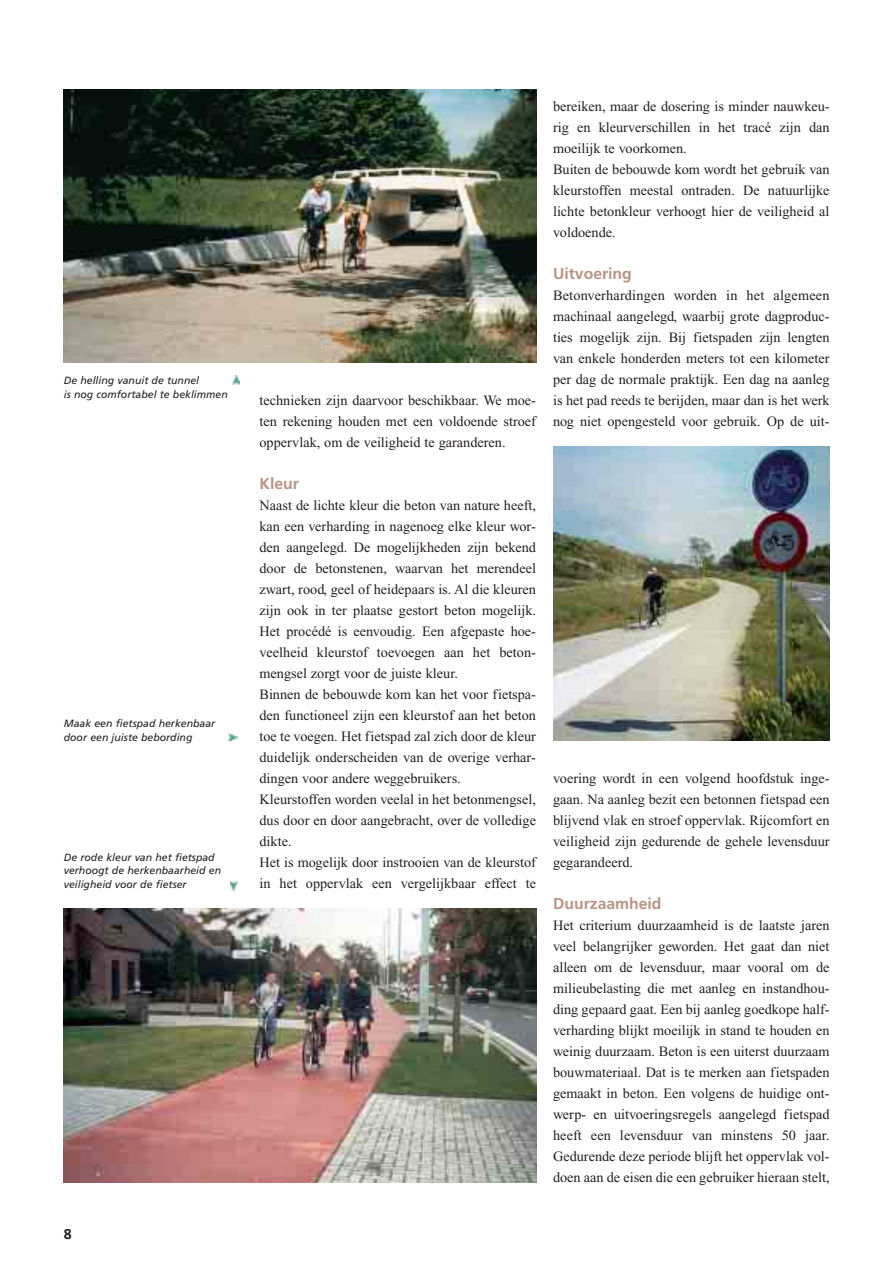
<style>
.page{position:relative;width:893px;height:1263px;background:#fff}
.page>*{position:absolute;margin:0;border:0;box-sizing:border-box;transform-origin:0 0}
.t1{font:700 15.75px "Frutiger";color:#b79384}
.t2{font:14.25px/21px "Times New Roman";color:#231f20;text-align:justify}
.t3{font:700 14.25px "Frutiger";color:#231f20}
.t4{font:italic 10.5px/13.5px "Frutiger";color:#231f20}
</style>
<div class="page">
<img style="left:64px;top:909px;width:472px;height:273px">
<img style="left:553px;top:447px;width:276px;height:294px">
<img style="left:64px;top:90px;width:472px;height:273px">
<svg style="left:233px;top:375px;width:7px;height:9px"></svg>
<svg style="left:230px;top:882px;width:7px;height:9px"></svg>
<svg style="left:229px;top:733px;width:9px;height:7px"></svg>
<p class="t4" style="left:64px;top:374px;width:165px">De helling vanuit de tunnel<br>is nog comfortabel te beklimmen</p>
<p class="t4" style="left:64px;top:718px;width:153px">Maak een fietspad herkenbaar door een juiste bebording</p>
<p class="t4" style="left:64px;top:851px;width:159px">De rode kleur van het fietspad verhoogt de herkenbaarheid en veiligheid voor de fietser</p>
<p class="t3" style="left:64px;top:1228px;width:9px">8</p>
<p class="t2" style="left:259px;top:391px;width:278px">technieken zijn daarvoor beschikbaar. We moe&shy;ten rekening houden met een voldoende stroef oppervlak, om de veiligheid te garanderen.</p>
<p class="t1" style="left:259px;top:477px;width:41px">Kleur</p>
<p class="t2" style="left:259px;top:496px;width:278px;text-align:left">Naast de lichte kleur die beton van nature heeft, kan een verharding in nagenoeg elke kleur wor&shy;den aangelegd. De mogelijkheden zijn bekend door de betonstenen, waarvan het merendeel zwart, rood, geel of heidepaars is. Al die kleuren zijn ook in ter plaatse gestort beton mogelijk.<br>Het procédé is eenvoudig. Een afgepaste hoe&shy;veelheid kleurstof toevoegen aan het beton&shy;mengsel zorgt voor de juiste kleur.<br>Binnen de bebouwde kom kan het voor fietspa&shy;den functioneel zijn een kleurstof aan het beton toe te voegen. Het fietspad zal zich door de kleur duidelijk onderscheiden van de overige verhar&shy;dingen voor andere weggebruikers.<br>Kleurstoffen worden veelal in het betonmengsel, dus door en door aangebracht, over de volledige dikte.<br>Het is mogelijk door instrooien van de kleurstof in het oppervlak een vergelijkbaar effect te</p>
<p class="t2" style="left:553px;top:97px;width:278px;text-align:left">bereiken, maar de dosering is minder nauwkeu&shy;rig en kleurverschillen in het tracé zijn dan moeilijk te voorkomen.<br>Buiten de bebouwde kom wordt het gebruik van kleurstoffen meestal ontraden. De natuurlijke lichte betonkleur verhoogt hier de veiligheid al voldoende.</p>
<p class="t1" style="left:553px;top:267px;width:80px">Uitvoering</p>
<p class="t2" style="left:553px;top:286px;width:278px">Betonverhardingen worden in het algemeen machinaal aangelegd, waarbij grote dagproduc&shy;ties mogelijk zijn. Bij fietspaden zijn lengten van enkele honderden meters tot een kilometer per dag de normale praktijk. Een dag na aanleg is het pad reeds te berijden, maar dan is het werk nog niet opengesteld voor gebruik. Op de uit-</p>
<p class="t2" style="left:553px;top:769px;width:278px">voering wordt in een volgend hoofdstuk inge&shy;gaan. Na aanleg bezit een betonnen fietspad een blijvend vlak en stroef oppervlak. Rijcomfort en veiligheid zijn gedurende de gehele levensduur gegarandeerd.</p>
<p class="t1" style="left:553px;top:897px;width:110px">Duurzaamheid</p>
<p class="t2" style="left:553px;top:916px;width:278px">Het criterium duurzaamheid is de laatste jaren veel belangrijker geworden. Het gaat dan niet alleen om de levensduur, maar vooral om de milieubelasting die met aanleg en instandhou&shy;ding gepaard gaat. Een bij aanleg goedkope half&shy;verharding blijkt moeilijk in stand te houden en weinig duurzaam. Beton is een uiterst duurzaam bouwmateriaal. Dat is te merken aan fietspaden gemaakt in beton. Een volgens de huidige ont&shy;werp- en uitvoeringsregels aangelegd fietspad heeft een levensduur van minstens 50 jaar.<br>Gedurende deze periode blijft het oppervlak vol&shy;doen aan de eisen die een gebruiker hieraan stelt,</p>
</div>
